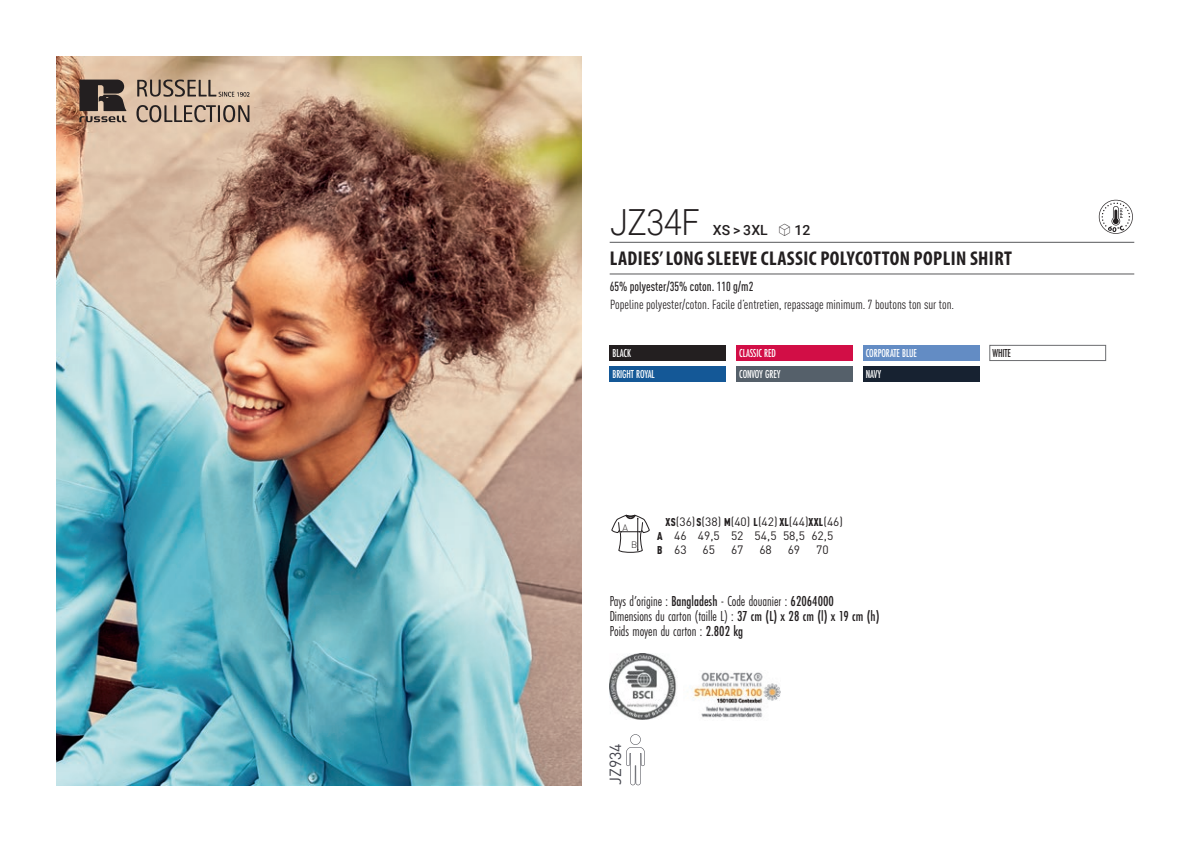
<style>
.page{position:relative;width:1191px;height:842px;background:#fff}
.page>*{position:absolute;margin:0;border:0;box-sizing:border-box;transform-origin:0 0}
.t1{font:300 36px "Roboto";letter-spacing:-.015em;color:#231f20;scale:.9 1}
.t2{font:700 condensed 20px "Myriad Pro";letter-spacing:.02em;color:#231f20}
.t3{font:16px "DIN Pro";color:#43444c}
.t4{font:15px "Futura PT Cond";color:#231f20;scale:.95 1}
.t5{font:500 14px "Roboto";letter-spacing:.005em;color:#231f20}
.t6{font:condensed 13px "DIN Pro";color:#231f20}
.grammage_2020{font:500 condensed 13px "DIN Pro";color:#231f20;scale:.95 1}
._88_tailles_tab_maig{font:12px/13.6px "DIN Pro";color:#231f20}
.Coloris_nuancier_bla{font:500 12px "Futura PT Cond";letter-spacing:-.01em;color:#fff;scale:.9 1}
.Coloris_nuancier{font:500 12px "Futura PT Cond";letter-spacing:-.01em;color:#231f20;scale:.9 1}
.t7{font:300 9.2px "DIN";color:#231f20}
.s1{font-family:"Linotype Shapeshifter";font-weight:400;font-size:16px}
.s2{font-weight:900;font-stretch:condensed;font-size:11.2px}
.s3{font-weight:500}
</style>
<div class="page">
<img style="left:57px;top:57px;width:524px;height:728px">
<svg style="left:136px;top:105px;width:113px;height:17px;background:#a28e7d"></svg>
<svg style="left:137px;top:79px;width:112px;height:18px;background:#ae9a86"></svg>
<svg style="left:79px;top:80px;width:47px;height:42px;background:#5c5048"></svg>
<div style="left:609px;top:345px;width:117px;height:16px;background:#231f20"></div>
<div style="left:609px;top:367px;width:117px;height:15px;background:#145897"></div>
<div style="left:736px;top:345px;width:116px;height:16px;background:#d20e46"></div>
<div style="left:736px;top:367px;width:116px;height:15px;background:#55606a"></div>
<div style="left:863px;top:345px;width:116px;height:16px;background:#638cc4"></div>
<div style="left:863px;top:367px;width:116px;height:15px;background:#172231"></div>
<div style="left:989px;top:345px;width:116px;height:16px;background:#fff;border:1px solid #6c6d70"></div>
<svg style="left:626px;top:734px;width:18px;height:51px"></svg>
<svg style="left:1098px;top:200px;width:34px;height:34px"></svg>
<svg style="left:611px;top:515px;width:38px;height:38px"></svg>
<img style="left:609px;top:654px;width:68px;height:66px">
<img style="left:693px;top:672px;width:87px;height:46px">
<hr style="left:609px;top:242px;width:525px;height:1px;background:#57585a">
<hr style="left:609px;top:274px;width:525px;height:1px;background:#57585a">
<p class="t1" style="left:610px;top:197px;width:101px">JZ34F</p>
<p class="t5" style="left:713px;top:220px;width:99px">XS &gt; 3XL <span class="s1">S</span> 12</p>
<p class="t2" style="left:610px;top:246px;width:403px">LADIES’ LONG SLEEVE CLASSIC POLYCOTTON POPLIN SHIRT</p>
<p class="grammage_2020" style="left:609px;top:277px;width:153px">65% polyester/35% coton. 110 g/m2</p>
<p class="t6" style="left:610px;top:295px;width:345px">Popeline polyester/coton. Facile d’entretien, repassage minimum. 7 boutons ton sur ton.</p>
<p class="Coloris_nuancier_bla" style="left:612px;top:346px;width:22px">BLACK</p>
<p class="Coloris_nuancier_bla" style="left:612px;top:367px;width:48px">BRIGHT ROYAL</p>
<p class="Coloris_nuancier_bla" style="left:739px;top:346px;width:42px">CLASSIC RED</p>
<p class="Coloris_nuancier_bla" style="left:739px;top:367px;width:47px">CONVOY GREY</p>
<p class="Coloris_nuancier_bla" style="left:866px;top:346px;width:58px">CORPORATE BLUE</p>
<p class="Coloris_nuancier_bla" style="left:866px;top:367px;width:18px">NAVY</p>
<p class="t7" style="left:622px;top:522px;width:7px">A</p>
<p class="t7" style="left:631px;top:539px;width:8px">B</p>
<p class="_88_tailles_tab_maig" style="left:657px;top:514px;width:187px;text-indent:8px"><span class="s2">XS</span>(36)<span class="s2">S</span>(38) <span class="s2">M</span>(40) <span class="s2">L</span>(42) <span class="s2">XL</span>(44)<span class="s2">XXL</span>(46)<br><span class="s2">A</span> 46 49,5 52 54,5 58,5 62,5<br><span class="s2">B</span> 63</p>
<p class="_88_tailles_tab_maig" style="left:702px;top:541px;width:14px">65</p>
<p class="_88_tailles_tab_maig" style="left:731px;top:541px;width:14px">67</p>
<p class="_88_tailles_tab_maig" style="left:759px;top:541px;width:14px">68</p>
<p class="_88_tailles_tab_maig" style="left:787px;top:541px;width:14px">69</p>
<p class="_88_tailles_tab_maig" style="left:816px;top:541px;width:14px">70</p>
<p class="t4" style="left:609px;top:592px;width:237px">Pays d’origine : <span class="s3">Bangladesh</span> - Code douanier : <span class="s3">62064000</span></p>
<p class="t4" style="left:609px;top:607px;width:285px">Dimensions du carton (taille L) : <span class="s3">37 cm (L) x 28 cm (l) x 19 cm (h)</span></p>
<p class="t4" style="left:609px;top:622px;width:142px">Poids moyen du carton : <span class="s3">2.802 kg</span></p>
<p class="t3" style="left:602px;top:785px;width:43px;rotate:-90deg">JZ934</p>
<p class="Coloris_nuancier" style="left:992px;top:346px;width:22px">WHITE</p>
</div>
